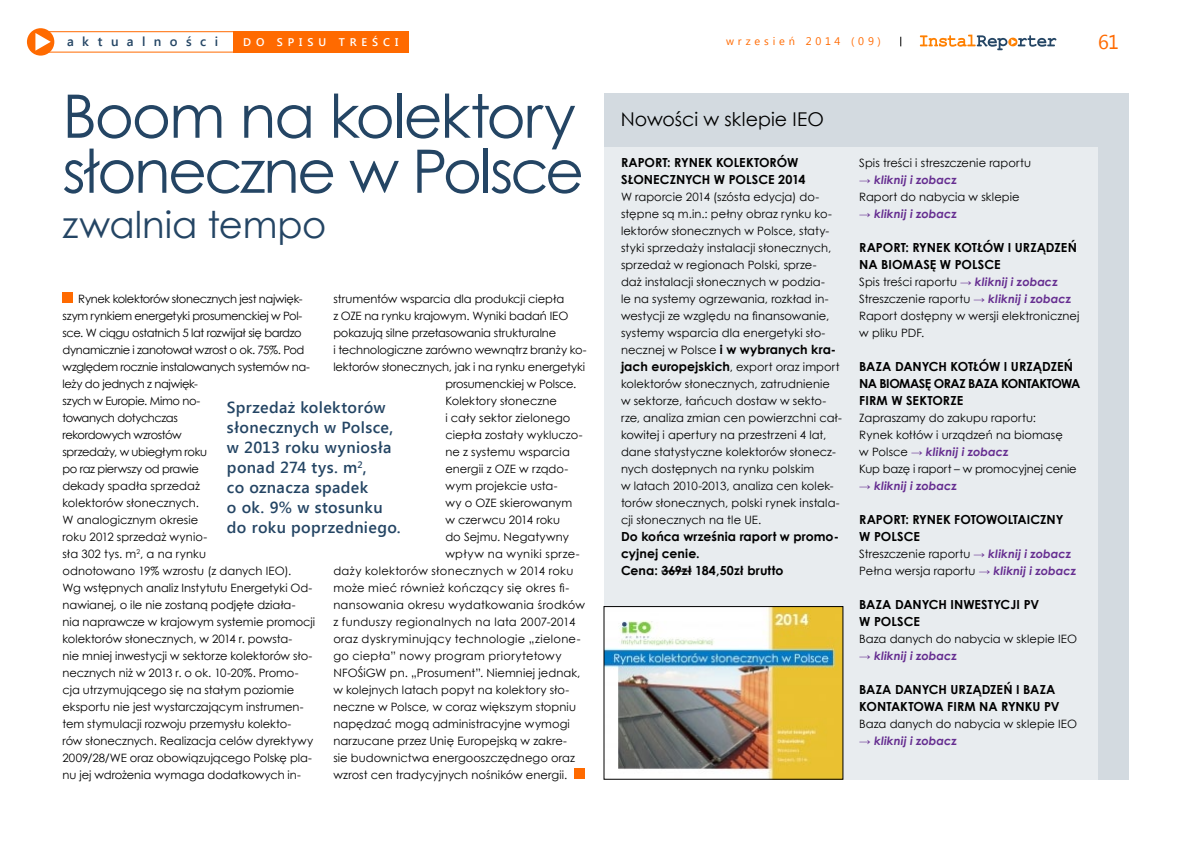
<style>
.page{position:relative;width:1191px;height:842px;background:#fff}
.page>*{position:absolute;margin:0;border:0;box-sizing:border-box;transform-origin:0 0}
.t1{font:60px/55px "Century Gothic";letter-spacing:-.035em;color:#244564}
.t2{font:37px "Century Gothic";color:#244564}
.t3{font:20px "Segoe UI";color:#ff6a00}
.t4{font:19px "Century Gothic";letter-spacing:.005em;color:#000}
.t5{font:600 16px/20px "Segoe UI";letter-spacing:.02em;color:#244564}
.t6{font:600 13px "Segoe UI";letter-spacing:.65em;color:#244564}
.t7{font:700 12.5px/17px "Century Gothic";color:#000}
.t8{font:700 12.5px/17px "Century Gothic";letter-spacing:-.02em;color:#000}
.t9{font:11.5px/17px "Century Gothic";color:#000}
.t10{font:11.5px "Century Gothic";letter-spacing:.025em;color:#000}
.t11{font:italic 700 11.5px "Century Gothic";letter-spacing:.01em;color:#652d90}
.t12{font:11.5px "Century Gothic";letter-spacing:.03em;color:#000}
.t13{font:11.5px "Century Gothic";letter-spacing:.02em;color:#000}
.t14{font:11.5px "Century Gothic";letter-spacing:.035em;color:#000}
.t15{font:600 11.1px "Segoe UI";letter-spacing:.445em;color:#fff}
.t16{font:11px "Segoe UI";letter-spacing:.35em;color:#ff6a00}
.s1{font-weight:400;font-size:11.5px}
.s2{font-weight:700;font-size:12.5px}
.s3{font-weight:700;font-style:italic;color:#652d90}
</style>
<div class="page">
<div style="left:27px;top:28px;width:27px;height:28px;background:#ff6a00;border-radius:50%"></div>
<svg style="left:35px;top:33px;width:16px;height:18px"></svg>
<svg style="left:920px;top:35px;width:136px;height:15px"></svg>
<div style="left:33px;top:31px;width:203px;height:22px;border:1px solid #ff6a00"></div>
<div style="left:233px;top:31px;width:175px;height:22px;background:#ff6a00"></div>
<div style="left:63px;top:293px;width:10px;height:10px;background:#ff6a00"></div>
<div style="left:574px;top:769px;width:10px;height:10px;background:#ff6a00"></div>
<div style="left:604px;top:93px;width:524px;height:686px;background:#d3dae0"></div>
<div style="left:604px;top:147px;width:493px;height:632px;background:#e8ecef"></div>
<hr style="left:661px;top:570px;width:30px;height:2px;background:#000">
<img style="left:606px;top:608px;width:235px;height:169px">
<p class="t6" style="left:67px;top:32px;width:152px">aktualności</p>
<p class="t15" style="left:243px;top:34px;width:157px">do spisu treści</p>
<p class="t16" style="left:726px;top:34px;width:156px">wrzesień 2014 (09)</p>
<h3 class="t3" style="left:1098px;top:28px;width:22px">61</h3>
<h1 class="t1" style="left:62px;top:88px;width:523px">Boom na kolektory słoneczne w Polsce</h1>
<h2 class="t2" style="left:62px;top:199px;width:266px">zwalnia tempo</h2>
<p class="t9" style="left:63px;top:290px;width:254px;text-indent:16px">Rynek kolektorów słonecznych jest najwięk&shy;szym rynkiem energetyki prosumenckiej w Pol&shy;sce. W ciągu ostatnich 5 lat rozwijał się bardzo dynamicznie i zanotował wzrost o ok. 75%. Pod względem rocznie instalowanych systemów na&shy;leży do jednych z najwięk-<br>szych w Europie. Mimo no-<br>towanych dotychczas<br>rekordowych wzrostów<br>sprzedaży, w ubiegłym roku<br>po raz pierwszy od prawie<br>dekady spadła sprzedaż<br>kolektorów słonecznych.<br>W analogicznym okresie<br>roku 2012 sprzedaż wynio-<br>sła 302 tys. m<sup>2</sup>, a na rynku<br>odnotowano 19% wzrostu (z danych IEO).<br>Wg wstępnych analiz Instytutu Energetyki Od&shy;nawianej, o ile nie zostaną podjęte działa&shy;nia naprawcze w krajowym systemie promocji kolektorów słonecznych, w 2014 r. powsta-<br>nie mniej inwestycji w sektorze kolektorów sło&shy;necznych niż w 2013 r. o ok. 10-20%. Promo&shy;cja utrzymującego się na stałym poziomie eksportu nie jest wystarczającym instrumen&shy;tem stymulacji rozwoju przemysłu kolekto-<br>rów słonecznych. Realizacja celów dyrektywy 2009/28/WE oraz obowiązującego Polskę pla&shy;nu jej wdrożenia wymaga dodatkowych in-</p>
<p class="t9" style="left:333px;top:290px;width:232px">strumentów wsparcia dla produkcji ciepła</p>
<p class="t9" style="left:333px;top:307px;width:236px">z OZE na rynku krajowym. Wyniki badań IEO</p>
<p class="t9" style="left:333px;top:324px;width:224px">pokazują silne przetasowania strukturalne</p>
<p class="t9" style="left:333px;top:341px;width:255px">i technologiczne zarówno wewnątrz branży ko-</p>
<p class="t9" style="left:333px;top:358px;width:253px">lektorów słonecznych, jak i na rynku energetyki</p>
<p class="t9" style="left:445px;top:375px;width:133px">prosumenckiej w Polsce.</p>
<p class="t9" style="left:445px;top:392px;width:113px">Kolektory słoneczne</p>
<p class="t9" style="left:445px;top:409px;width:126px">i cały sektor zielonego</p>
<p class="t9" style="left:445px;top:426px;width:139px">ciepła zostały wykluczo-</p>
<p class="t9" style="left:445px;top:443px;width:126px">ne z systemu wsparcia</p>
<p class="t9" style="left:445px;top:460px;width:124px">energii z OZE w rządo-</p>
<p class="t9" style="left:445px;top:477px;width:114px">wym projekcie usta-</p>
<p class="t9" style="left:445px;top:494px;width:128px">wy o OZE skierowanym</p>
<p class="t9" style="left:445px;top:511px;width:116px">w czerwcu 2014 roku</p>
<p class="t9" style="left:445px;top:528px;width:125px">do Sejmu. Negatywny</p>
<p class="t14" style="left:445px;top:546px;width:136px">wpływ na wyniki sprze-</p>
<p class="t13" style="left:333px;top:563px;width:242px">daży kolektorów słonecznych w 2014 roku</p>
<p class="t10" style="left:333px;top:580px;width:237px">może mieć również kończący się okres fi-</p>
<p class="t10" style="left:333px;top:597px;width:253px">nansowania okresu wydatkowania środków</p>
<p class="t10" style="left:333px;top:614px;width:244px">z funduszy regionalnych na lata 2007-2014</p>
<p class="t12" style="left:333px;top:631px;width:249px">oraz dyskryminujący technologie „zielone-</p>
<p class="t12" style="left:333px;top:648px;width:230px">go ciepła” nowy program priorytetowy</p>
<p class="t9" style="left:333px;top:664px;width:249px">NFOŚiGW pn. „Prosument”. Niemniej jednak,</p>
<p class="t9" style="left:333px;top:681px;width:237px">w kolejnych latach popyt na kolektory sło-</p>
<p class="t9" style="left:333px;top:698px;width:244px">neczne w Polsce, w coraz większym stopniu</p>
<p class="t9" style="left:333px;top:715px;width:238px">napędzać mogą administracyjne wymogi</p>
<p class="t9" style="left:333px;top:732px;width:235px">narzucane przez Unię Europejską w zakre-</p>
<p class="t9" style="left:333px;top:749px;width:243px">sie budownictwa energooszczędnego oraz</p>
<p class="t9" style="left:333px;top:766px;width:235px">wzrost cen tradycyjnych nośników energii.</p>
<h3 class="t5" style="left:227px;top:396px;width:175px">Sprzedaż kolektorów słonecznych w Polsce, w 2013 roku wyniosła ponad 274 tys. m<sup>2</sup>,<br>co oznacza spadek<br>o ok. 9% w stosunku do roku poprzedniego.</h3>
<h3 class="t4" style="left:621px;top:106px;width:204px">Nowości w sklepie IEO</h3>
<p class="t7" style="left:621px;top:154px;width:186px">RAPORT: RYNEK KOLEKTORÓW<br>SŁONECZNYCH W POLSCE 2014</p>
<p class="t9" style="left:621px;top:188px;width:212px">W raporcie 2014 (szósta edycja) do&shy;stępne są m.in.: pełny obraz rynku ko&shy;lektorów słonecznych w Polsce, staty&shy;styki sprzedaży instalacji słonecznych, sprzedaż w regionach Polski, sprze&shy;daż instalacji słonecznych w podzia&shy;le na systemy ogrzewania, rozkład in&shy;westycji ze względu na finansowanie, systemy wsparcia dla energetyki sło-</p>
<p class="t7" style="left:621px;top:341px;width:217px"><span class="s1">necznej w Polsce</span> i w wybranych kra-</p>
<p class="t9" style="left:621px;top:358px;width:222px"><span class="s2">jach europejskich</span>, export oraz import kolektorów słonecznych, zatrudnienie w sektorze, łańcuch dostaw w sekto&shy;rze, analiza zmian cen powierzchni cał&shy;kowitej i apertury na przestrzeni 4 lat, dane statystyczne kolektorów słonecz&shy;nych dostępnych na rynku polskim<br>w latach 2010-2013, analiza cen kolek&shy;torów słonecznych, polski rynek instala&shy;cji słonecznych na tle UE.</p>
<p class="t7" style="left:621px;top:528px;width:219px">Do końca września raport w promo&shy;cyjnej cenie.<br>Cena: 369zł 184,50zł brutto</p>
<p class="t9" style="left:859px;top:154px;width:173px">Spis treści i streszczenie raportu</p>
<p class="t11" style="left:859px;top:171px;width:99px">→ kliknij i zobacz</p>
<p class="t9" style="left:859px;top:188px;width:162px">Raport do nabycia w sklepie</p>
<p class="t11" style="left:859px;top:205px;width:99px">→ kliknij i zobacz</p>
<p class="t7" style="left:859px;top:239px;width:219px">RAPORT: RYNEK KOTŁÓW I URZĄDZEŃ<br>NA BIOMASĘ W POLSCE</p>
<p class="t9" style="left:859px;top:273px;width:221px">Spis treści raportu <span class="s3">→ kliknij i zobacz<br></span>Streszczenie raportu <span class="s3">→ kliknij i zobacz<br></span>Raport dostępny w wersji elektronicznej w pliku PDF.</p>
<p class="t8" style="left:859px;top:358px;width:223px">BAZA DANYCH KOTŁÓW I URZĄDZEŃ<br>NA BIOMASĘ ORAZ BAZA KONTAKTOWA<br>FIRM W SEKTORZE</p>
<p class="t9" style="left:859px;top:409px;width:219px">Zapraszamy do zakupu raportu:<br>Rynek kotłów i urządzeń na biomasę<br>w Polsce <span class="s3">→ kliknij i zobacz<br></span>Kup bazę i raport – w promocyjnej cenie</p>
<p class="t11" style="left:859px;top:477px;width:99px">→ kliknij i zobacz</p>
<p class="t7" style="left:859px;top:511px;width:206px">RAPORT: RYNEK FOTOWOLTAICZNY<br>W POLSCE</p>
<p class="t9" style="left:859px;top:545px;width:218px">Streszczenie raportu <span class="s3">→ kliknij i zobacz<br></span>Pełna wersja raportu <span class="s3">→ kliknij i zobacz</span></p>
<p class="t7" style="left:859px;top:596px;width:181px">BAZA DANYCH INWESTYCJI PV<br>W POLSCE</p>
<p class="t9" style="left:859px;top:630px;width:219px">Baza danych do nabycia w sklepie IEO</p>
<p class="t11" style="left:859px;top:647px;width:99px">→ kliknij i zobacz</p>
<p class="t7" style="left:859px;top:681px;width:202px">BAZA DANYCH URZĄDZEŃ I BAZA<br>KONTAKTOWA FIRM NA RYNKU PV</p>
<p class="t9" style="left:859px;top:715px;width:219px">Baza danych do nabycia w sklepie IEO</p>
<p class="t11" style="left:859px;top:732px;width:99px">→ kliknij i zobacz</p>
</div>
